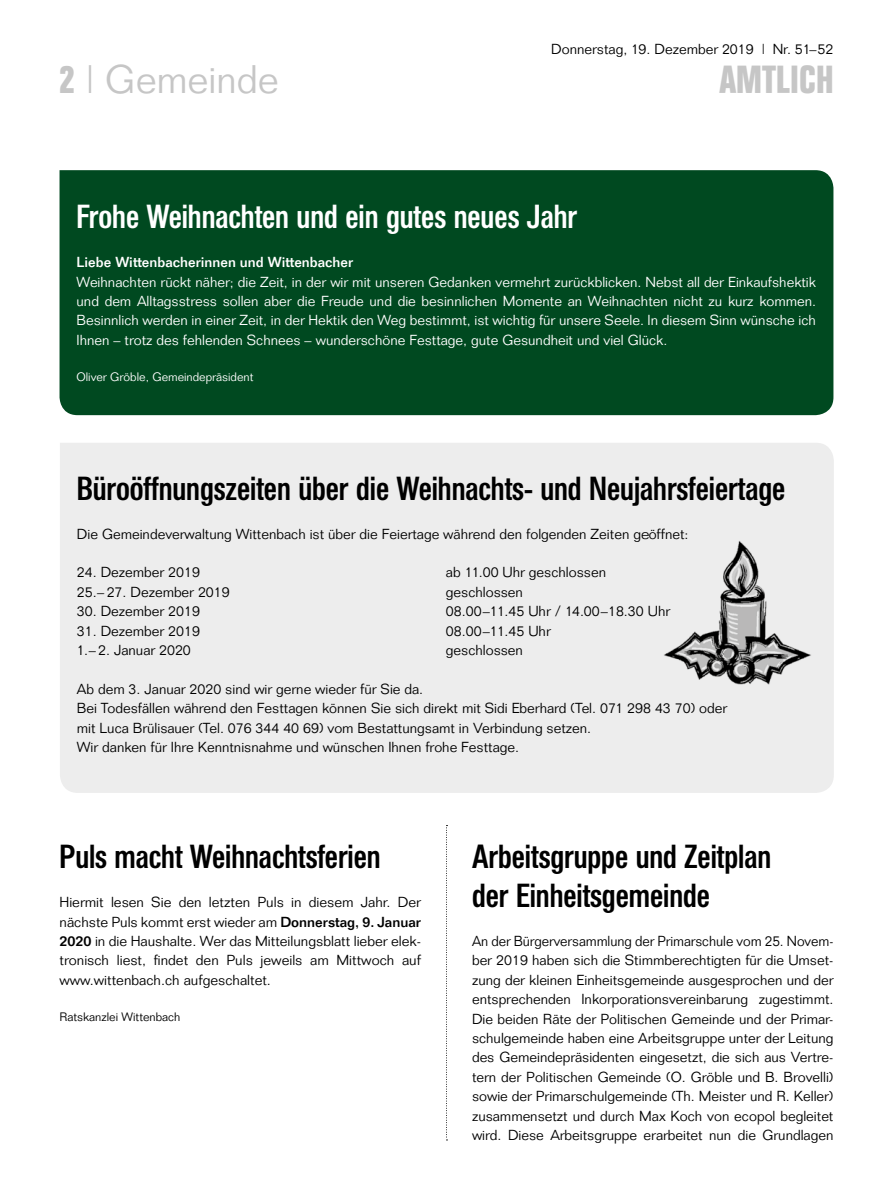
<style>
.page{position:relative;width:893px;height:1191px;background:#fff}
.page>*{position:absolute;margin:0;border:0;box-sizing:border-box;transform-origin:0 0}
.t1{font:300 39px "Folio";color:#c6c6c6}
.t2{font:700 39px "Folio Condensed BQ";letter-spacing:.015em;color:#c6c6c6}
.t3{font:500 33px/38.8px "Folio Condensed BQ";color:#000}
.t4{font:500 33px "Folio Condensed BQ";color:#fff}
.t5{font:300 14.25px/19.4px "Folio";color:#000;text-align:justify}
.t6{font:300 14.25px/19.4px "Folio";color:#000;text-align:justify;scale:.96 1}
.t7{font:300 14.25px/19.4px "Folio";color:#fff;text-align:justify}
.t8{font:500 14.25px "Folio";color:#fff}
.t9{font:300 12px "Folio";color:#fff}
.t10{font:300 12px "Folio";color:#000}
.s1{font-family:"Folio Condensed BQ";font-weight:700}
.s2{font-weight:500}
</style>
<div class="page">
<svg style="left:446px;top:825px;width:1px;height:315px"></svg>
<div style="left:60px;top:170px;width:773px;height:245px;background:#004920"></div>
<div style="left:60px;top:443px;width:774px;height:350px;background:#ededed"></div>
<img style="left:646px;top:522px;width:184px;height:181px">
<p class="t5" style="left:551px;top:39px;width:284px">Donnerstag, 19. Dezember 2019 | Nr. 51–52</p>
<h1 class="t1" style="left:60px;top:56px;width:221px"><span class="s1">2</span> | Gemeinde</h1>
<h1 class="t2" style="left:719px;top:58px;width:116px">AMTLICH</h1>
<h2 class="t4" style="left:77px;top:198px;width:502px">Frohe Weihnachten und ein gutes neues Jahr</h2>
<p class="t8" style="left:77px;top:253px;width:278px">Liebe Wittenbacherinnen und Wittenbacher</p>
<p class="t7" style="left:77px;top:272px;width:741px">Weihnachten rückt näher; die Zeit, in der wir mit unseren Gedanken vermehrt zurückblicken. Nebst all der Einkaufshektik und dem Alltagsstress sollen aber die Freude und die besinnlichen Momente an Weihnachten nicht zu kurz kommen.<br>Besinnlich werden in einer Zeit, in der Hektik den Weg bestimmt, ist wichtig für unsere Seele. In diesem Sinn wünsche ich Ihnen – trotz des fehlenden Schnees – wunderschöne Festtage, gute Gesundheit und viel Glück.</p>
<p class="t9" style="left:77px;top:369px;width:178px">Oliver Gröble, Gemeindepräsident</p>
<h2 class="t3" style="left:77px;top:470px;width:710px">Büroöffnungszeiten über die Weihnachts- und Neujahrsfeiertage</h2>
<p class="t5" style="left:77px;top:524px;width:613px">Die Gemeindeverwaltung Wittenbach ist über die Feiertage während den folgenden Zeiten geöffnet:</p>
<p class="t5" style="left:77px;top:563px;width:125px">24. Dezember 2019</p>
<p class="t5" style="left:446px;top:563px;width:162px">ab 11.00 Uhr geschlossen</p>
<p class="t5" style="left:77px;top:582px;width:154px">25.– 27. Dezember 2019</p>
<p class="t5" style="left:446px;top:582px;width:79px">geschlossen</p>
<p class="t5" style="left:77px;top:601px;width:125px">30. Dezember 2019</p>
<p class="t5" style="left:446px;top:601px;width:226px">08.00–11.45 Uhr / 14.00–18.30 Uhr</p>
<p class="t5" style="left:77px;top:621px;width:125px">31. Dezember 2019</p>
<p class="t5" style="left:446px;top:621px;width:106px">08.00–11.45 Uhr</p>
<p class="t5" style="left:77px;top:640px;width:115px">1.– 2. Januar 2020</p>
<p class="t5" style="left:446px;top:640px;width:79px">geschlossen</p>
<p class="t5" style="left:77px;top:679px;width:652px;text-align:left">Ab dem 3. Januar 2020 sind wir gerne wieder für Sie da.<br>Bei Todesfällen während den Festtagen können Sie sich direkt mit Sidi Eberhard (Tel. 071 298 43 70) oder mit Luca Brülisauer (Tel. 076 344 40 69) vom Bestattungsamt in Verbindung setzen.<br>Wir danken für Ihre Kenntnisnahme und wünschen Ihnen frohe Festtage.</p>
<h2 class="t3" style="left:60px;top:838px;width:323px">Puls macht Weihnachtsferien</h2>
<p class="t5" style="left:60px;top:892px;width:363px">Hiermit lesen Sie den letzten Puls in diesem Jahr. Der nächste Puls kommt erst wieder am <span class="s2">Donnerstag, 9. Januar 2020</span> in die Haushalte. Wer das Mitteilungsblatt lieber elek&shy;tronisch liest, findet den Puls jeweils am Mittwoch auf www.wittenbach.ch aufgeschaltet.</p>
<p class="t10" style="left:60px;top:1009px;width:122px">Ratskanzlei Wittenbach</p>
<h2 class="t3" style="left:472px;top:838px;width:301px">Arbeitsgruppe und Zeitplan der Einheitsgemeinde</h2>
<p class="t6" style="left:472px;top:931px;width:378px">An der Bürgerversammlung der Primarschule vom 25. Novem&shy;ber 2019 haben sich die Stimmberechtigten für die Umset&shy;zung der kleinen Einheitsgemeinde ausgesprochen und der entsprechenden Inkorporationsvereinbarung zugestimmt.<br>Die beiden Räte der Politischen Gemeinde und der Primar&shy;schulgemeinde haben eine Arbeitsgruppe unter der Leitung des Gemeindepräsidenten eingesetzt, die sich aus Vertre&shy;tern der Politischen Gemeinde (O. Gröble und B. Brovelli) sowie der Primarschulgemeinde (Th. Meister und R. Keller) zusammensetzt und durch Max Koch von ecopol begleitet wird. Diese Arbeitsgruppe erarbeitet nun die Grundlagen</p>
</div>
